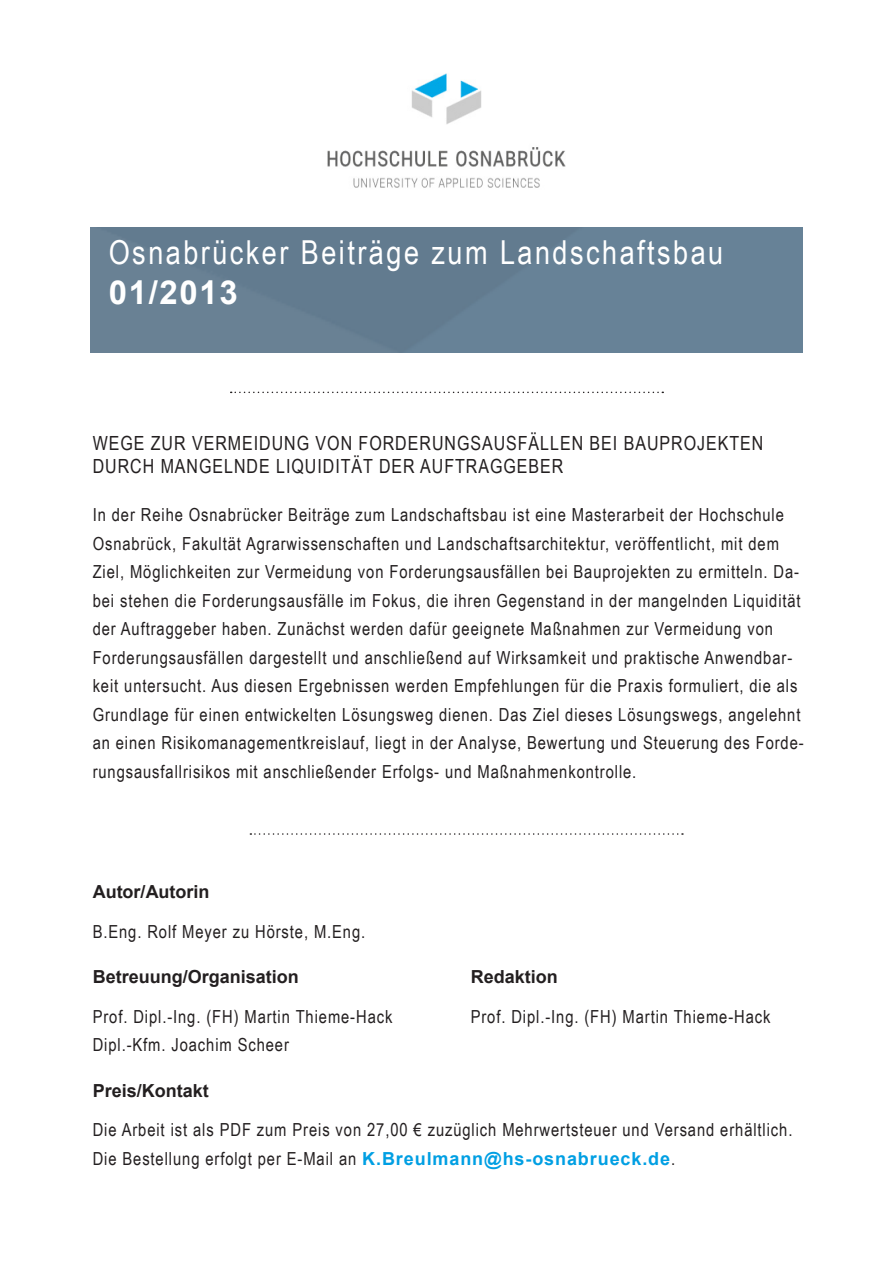
<style>
.page{position:relative;width:893px;height:1263px;background:#fff}
.page>*{position:absolute;margin:0;border:0;box-sizing:border-box;transform-origin:0 0}
.t1{font:33px "Arial Narrow";letter-spacing:.075em;color:#fff}
.t2{font:700 33px "Arial";letter-spacing:.05em;color:#fff}
.t3{font:19.5px/23.4px "Arial Narrow";letter-spacing:.05em;color:#231f20}
.t4{font:18px/28.5px "Arial Narrow";letter-spacing:.05em;color:#231f20}
.t5{font:700 18px "Arial";color:#231f20}
.s1{font-family:"Arial";font-weight:700;color:#009fe3}
</style>
<div class="page">
<img style="left:327px;top:73px;width:239px;height:115px">
<svg style="left:231px;top:392px;width:432px;height:1px"></svg>
<div style="left:91px;top:227px;width:711px;height:125px;background:#678194"></div>
<svg style="left:250px;top:833px;width:433px;height:2px"></svg>
<p class="t1" style="left:109px;top:228px;width:616px">Osnabrücker Beiträge zum Landschaftsbau</p>
<p class="t2" style="left:109px;top:270px;width:131px">01/2013</p>
<p class="t3" style="left:93px;top:430px;width:672px">WEGE ZUR VERMEIDUNG VON FORDERUNGSAUSFÄLLEN BEI BAUPROJEKTEN<br>DURCH MANGELNDE LIQUIDITÄT DER AUFTRAGGEBER</p>
<p class="t4" style="left:93px;top:500px;width:713px">In der Reihe Osnabrücker Beiträge zum Landschaftsbau ist eine Masterarbeit der Hochschule Osnabrück, Fakultät Agrarwissenschaften und Landschaftsarchitektur, veröffentlicht, mit dem Ziel, Möglichkeiten zur Vermeidung von Forderungsausfällen bei Bauprojekten zu ermitteln. Da&shy;bei stehen die Forderungsausfälle im Fokus, die ihren Gegenstand in der mangelnden Liquidität der Auftraggeber haben. Zunächst werden dafür geeignete Maßnahmen zur Vermeidung von Forderungsausfällen dargestellt und anschließend auf Wirksamkeit und praktische Anwendbar&shy;keit untersucht. Aus diesen Ergebnissen werden Empfehlungen für die Praxis formuliert, die als Grundlage für einen entwickelten Lösungsweg dienen. Das Ziel dieses Lösungswegs, angelehnt an einen Risikomanagementkreislauf, liegt in der Analyse, Bewertung und Steuerung des Forde&shy;rungsausfallrisikos mit anschließender Erfolgs- und Maßnahmenkontrolle.</p>
<p class="t5" style="left:93px;top:880px;width:118px">Autor/Autorin</p>
<p class="t4" style="left:93px;top:917px;width:274px">B.Eng. Rolf Meyer zu Hörste, M.Eng.</p>
<p class="t5" style="left:93px;top:965px;width:208px">Betreuung/Organisation</p>
<p class="t5" style="left:471px;top:965px;width:89px">Redaktion</p>
<p class="t4" style="left:93px;top:1001px;width:301px">Prof. Dipl.-Ing. (FH) Martin Thieme-Hack</p>
<p class="t4" style="left:471px;top:1001px;width:301px">Prof. Dipl.-Ing. (FH) Martin Thieme-Hack</p>
<p class="t4" style="left:93px;top:1030px;width:198px">Dipl.-Kfm. Joachim Scheer</p>
<p class="t5" style="left:93px;top:1078px;width:118px">Preis/Kontakt</p>
<p class="t4" style="left:93px;top:1115px;width:701px">Die Arbeit ist als PDF zum Preis von 27,00 € zuzüglich Mehrwertsteuer und Versand erhältlich.</p>
<p class="t4" style="left:93px;top:1144px;width:584px">Die Bestellung erfolgt per E-Mail an <span class="s1">K.Breulmann@hs-osnabrueck.de</span>.</p>
</div>
